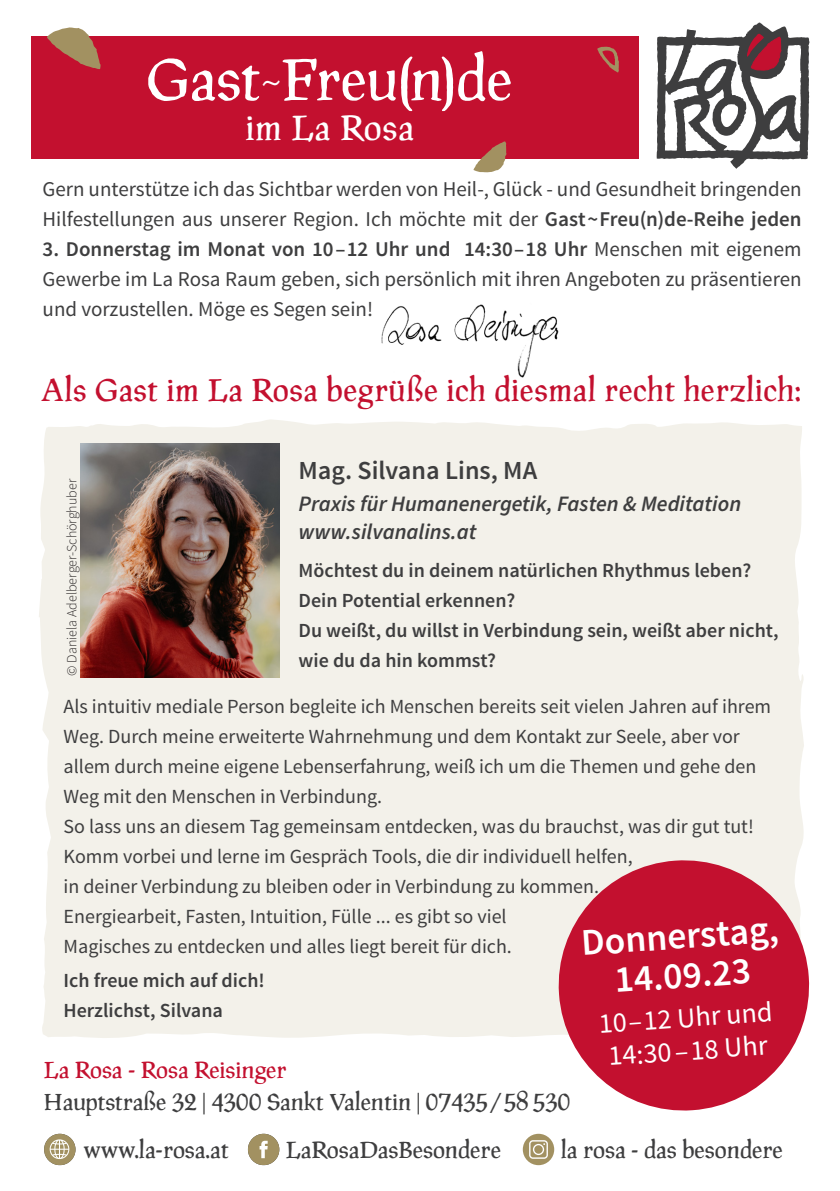
<style>
.page{position:relative;width:840px;height:1191px;background:#fff}
.page>*{position:absolute;margin:0;border:0;box-sizing:border-box;transform-origin:0 0}
.t1{font:55.6px "Manuskript Ant D";color:#fff}
.t2{font:600 37.6px "Source Sans Pro";color:#fff}
.t3{font:33.2px "Manuskript Ant D";letter-spacing:.02em;color:#fff}
.t4{font:29.8px "Manuskript Ant D";letter-spacing:.02em;color:#c3102f}
.t5{font:28.2px "Source Sans Pro";color:#fff}
.t6{font:600 26px "Source Sans Pro";color:#3e3e3f}
.t7{font:22.2px "Manuskript Ant D";color:#3e3e3f}
.t8{font:22px/32px "Manuskript Ant D";color:#3e3e3f}
.t9{font:italic 600 22px/28px "Source Sans Pro";color:#3e3e3f}
.t10{font:21px/30px "Source Sans Pro";color:#3e3e3f}
.t11{font:20px/30px "Source Sans Pro";color:#3e3e3f}
.t12{font:600 20px/30px "Source Sans Pro";color:#3e3e3f}
.t13{font:300 14px "Source Sans Pro";color:#231f20}
.s1{font-size:33.6px}
.s2{font-weight:600}
.s3{color:#c3102f}
</style>
<div class="page">
<div style="left:39px;top:419px;width:765px;height:619px;background:#f3f1ea"></div>
<svg style="left:656px;top:22px;width:153px;height:147px"></svg>
<div style="left:31px;top:36px;width:606px;height:123px;background:#c3102f"></div>
<svg style="left:597px;top:47px;width:21px;height:25px"></svg>
<svg style="left:47px;top:27px;width:53px;height:42px"></svg>
<svg style="left:473px;top:141px;width:33px;height:31px"></svg>
<img style="left:381px;top:304px;width:178px;height:74px">
<svg style="left:522px;top:1133px;width:32px;height:32px"></svg>
<svg style="left:529px;top:1140px;width:18px;height:18px"></svg>
<div style="left:248px;top:1133px;width:31px;height:32px;background:#a29161;border-radius:16px"></div>
<svg style="left:259px;top:1140px;width:9px;height:18px"></svg>
<div style="left:44px;top:1133px;width:31px;height:32px;background:#a29161;border-radius:16px"></div>
<svg style="left:50px;top:1139px;width:19px;height:20px"></svg>
<svg style="left:554px;top:856px;width:256px;height:255px;background:#d04a60"></svg>
<img style="left:81px;top:443px;width:198px;height:234px">
<p class="t1" style="left:147px;top:40px;width:366px">Gast <span class="s1">~</span>Freu(n)de</p>
<p class="t3" style="left:245px;top:104px;width:170px">im La Rosa</p>
<p class="t10" style="left:43px;top:174px;width:760px">Gern unterstütze ich das Sichtbar werden von Heil-, Glück - und Gesundheit bringenden<br>Hilfestellungen aus unserer Region. Ich möchte mit der <span class="s2">Gast~Freu(n)de-Reihe jeden</span></p>
<p class="t10" style="left:43px;top:234px;width:760px;text-align:justify"><span class="s2">3. Donnerstag im Monat von 10–12 Uhr und 14:30–18 Uhr</span> Menschen mit eigenem Gewerbe im La Rosa Raum geben, sich persönlich mit ihren Angeboten zu präsentieren und vorzustellen. Möge es Segen sein!</p>
<p class="t4" style="left:41px;top:368px;width:760px">Als Gast im La Rosa begrüße ich diesmal recht herzlich:</p>
<p class="t13" style="left:62px;top:676px;width:198px;rotate:-90deg">© Daniela Adelberger-Schörghuber</p>
<p class="t6" style="left:298px;top:454px;width:240px">Mag. Silvana Lins, MA</p>
<p class="t9" style="left:298px;top:490px;width:444px">Praxis für Humanenergetik, Fasten &amp; Meditation www.silvanalins.at</p>
<p class="t12" style="left:298px;top:556px;width:481px">Möchtest du in deinem natürlichen Rhythmus leben?<br>Dein Potential erkennen?<br>Du weißt, du willst in Verbindung sein, weißt aber nicht, wie du da hin kommst?</p>
<p class="t11" style="left:63px;top:691px;width:708px">Als intuitiv mediale Person begleite ich Menschen bereits seit vielen Jahren auf ihrem Weg. Durch meine erweiterte Wahrnehmung und dem Kontakt zur Seele, aber vor allem durch meine eigene Lebenserfahrung, weiß ich um die Themen und gehe den Weg mit den Menschen in Verbindung.</p>
<p class="t11" style="left:63px;top:811px;width:691px">So lass uns an diesem Tag gemeinsam entdecken, was du brauchst, was dir gut tut!<br>Komm vorbei und lerne im Gespräch Tools, die dir individuell helfen,</p>
<p class="t11" style="left:63px;top:871px;width:536px">in deiner Verbindung zu bleiben oder in Verbindung zu kommen.</p>
<p class="t11" style="left:63px;top:901px;width:444px">Energiearbeit, Fasten, Intuition, Fülle ... es gibt so viel</p>
<p class="t11" style="left:63px;top:931px;width:449px">Magisches zu entdecken und alles liegt bereit für dich.</p>
<p class="t12" style="left:63px;top:965px;width:203px">Ich freue mich auf dich!</p>
<p class="t12" style="left:63px;top:995px;width:161px">Herzlichst, Silvana</p>
<p class="t2" style="left:579px;top:919px;width:199px;rotate:-4deg">Donnerstag,</p>
<p class="t2" style="left:612px;top:956px;width:138px;rotate:-4deg">14.09.23</p>
<p class="t5" style="left:597px;top:1006px;width:176px;rotate:-4deg">10–12 Uhr und</p>
<p class="t5" style="left:606px;top:1038px;width:161px;rotate:-4deg">14:30 –18 Uhr</p>
<p class="t8" style="left:44px;top:1052px;width:527px"><span class="s3">La Rosa - Rosa Reisinger<br></span>Hauptstraße 32 | 4300 Sankt Valentin | 07435 / 58 530</p>
<p class="t7" style="left:83px;top:1134px;width:147px">www.la-rosa.at</p>
<p class="t7" style="left:286px;top:1134px;width:216px">LaRosaDasBesondere</p>
<p class="t7" style="left:560px;top:1134px;width:223px">la rosa - das besondere</p>
</div>
